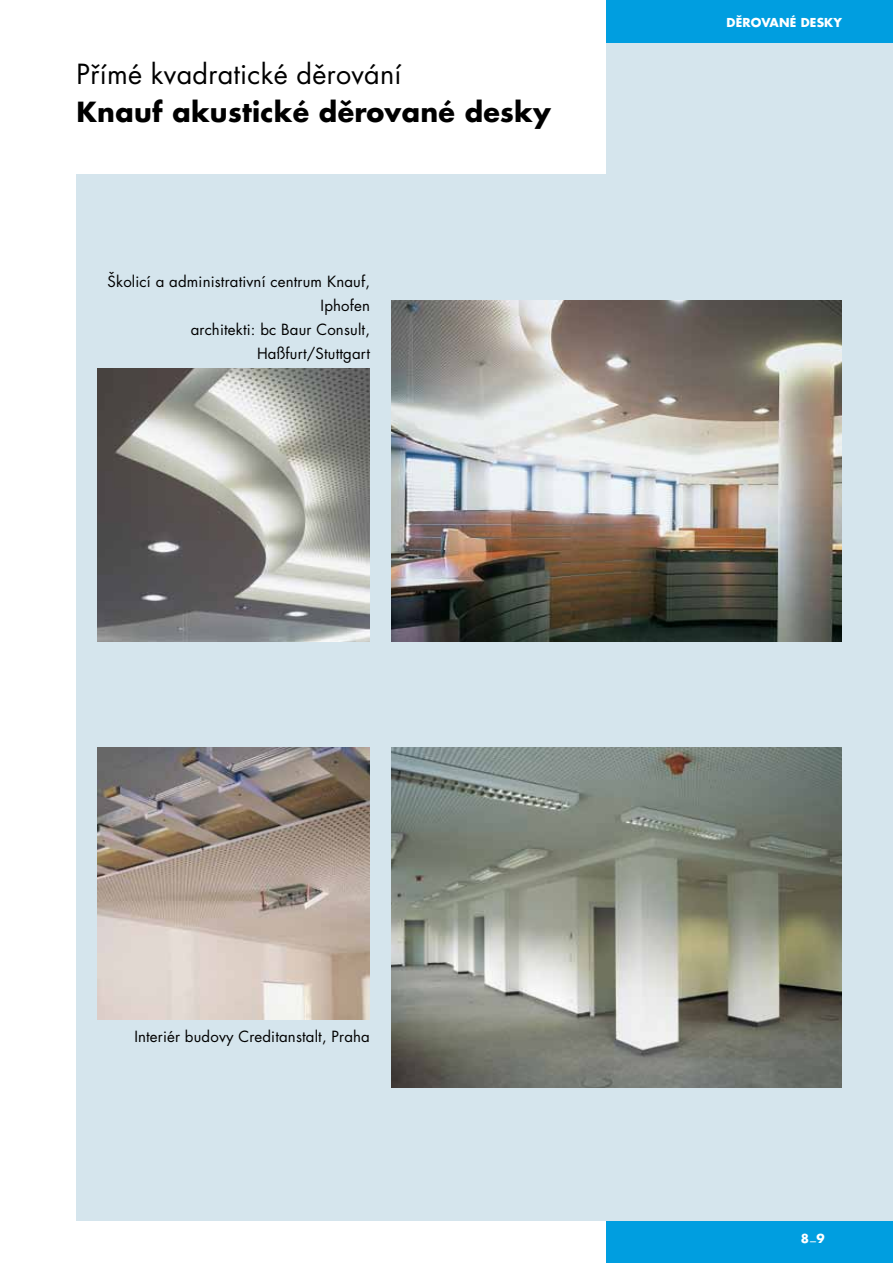
<style>
.page{position:relative;width:893px;height:1263px;background:#fff}
.page>*{position:absolute;margin:0;border:0;box-sizing:border-box;transform-origin:0 0}
.t1{font:700 27px "Futura CE";letter-spacing:.01em;color:#000}
.t2{font:27px "Futura CE";letter-spacing:.01em;color:#000}
.t3{font:15px/24px "Futura";letter-spacing:.01em;color:#000;text-align:right}
.t4{font:700 12px "Futura CE";letter-spacing:.01em;color:#fff}
</style>
<div class="page">
<div style="left:606px;top:0;width:287px;height:1239px;background:#d5e5ed"></div>
<div style="left:606px;top:0;width:287px;height:43px;background:#009ee0"></div>
<div style="left:606px;top:1220px;width:287px;height:43px;background:#009ee0"></div>
<div style="left:77px;top:174px;width:816px;height:1046px;background:#d5e5ed"></div>
<img style="left:391px;top:301px;width:451px;height:340px">
<img style="left:98px;top:369px;width:272px;height:272px">
<img style="left:98px;top:747px;width:272px;height:272px">
<img style="left:391px;top:747px;width:451px;height:340px">
<h1 class="t2" style="left:77px;top:59px;width:327px">Přímé kvadratické děrování</h1>
<h1 class="t1" style="left:77px;top:95px;width:476px">Knauf akustické děrované desky</h1>
<p class="t3" style="left:108px;top:270px;width:264px">Školicí a administrativní centrum Knauf,<br>Iphofen<br>architekti: bc Baur Consult,<br>Haßfurt/Stuttgart</p>
<p class="t4" style="left:727px;top:14px;width:117px">DĚROVANÉ DESKY</p>
<p class="t3" style="left:134px;top:1024px;width:237px">Interiér budovy Creditanstalt, Praha</p>
<p class="t4" style="left:801px;top:1230px;width:26px">8_9</p>
</div>
